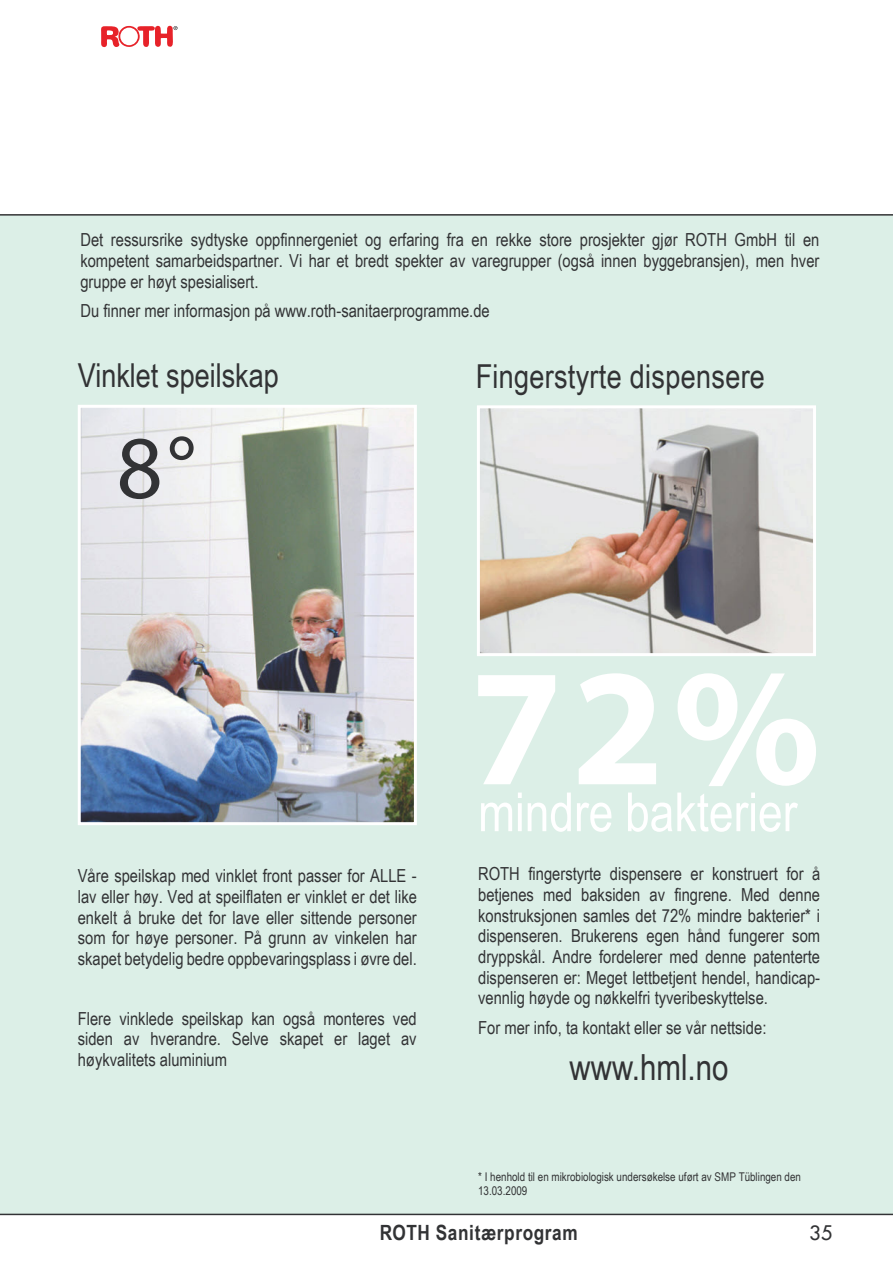
<style>
.page{position:relative;width:893px;height:1263px;background:#fff}
.page>*{position:absolute;margin:0;border:0;box-sizing:border-box;transform-origin:0 0}
.t1{font:90px "Myriad Pro";color:#323335}
.t2{font:54px "Arial Narrow";color:#fff}
.t3{font:36px "Arial Narrow";color:#323335}
.t4{font:33px "Arial Narrow";letter-spacing:.01em;color:#323335}
.t5{font:700 21px "Arial Narrow";letter-spacing:.03em;color:#323335}
.t6{font:700 21px "Futshi Small";color:#323335}
.t7{font:18px/20.7px "Arial Narrow";color:#323335;text-align:justify}
.t8{font:12px/13.8px "Arial Narrow";color:#323335}
</style>
<div class="page">
<div style="left:0;top:216px;width:893px;height:998px;background:#dcefe7"></div>
<svg style="left:0;top:25px;width:893px;height:191px"></svg>
<img style="left:481px;top:409px;width:331px;height:243px">
<div style="left:477px;top:405px;width:339px;height:251px;border:3px solid #fff"></div>
<svg style="left:0;top:1214px;width:893px;height:2px;background:#868788"></svg>
<svg style="left:478px;top:675px;width:77px;height:109px"></svg>
<svg style="left:579px;top:673px;width:77px;height:111px"></svg>
<svg style="left:678px;top:673px;width:138px;height:113px"></svg>
<img style="left:82px;top:409px;width:331px;height:412px">
<div style="left:78px;top:405px;width:339px;height:420px;border:3px solid #fff"></div>
<svg style="left:101px;top:26px;width:77px;height:22px"></svg>
<p class="t7" style="left:80px;top:231px;width:741px">Det ressursrike sydtyske oppfinnergeniet og erfaring fra en rekke store prosjekter gjør ROTH GmbH til en kompetent samarbeidspartner. Vi har et bredt spekter av varegrupper (også innen byggebransjen), men hver gruppe er høyt spesialisert.</p>
<p class="t7" style="left:80px;top:302px;width:411px">Du finner mer informasjon på www.roth-sanitaerprogramme.de</p>
<p class="t4" style="left:78px;top:363px;width:203px">Vinklet speilskap</p>
<p class="t1" style="left:117px;top:431px;width:99px">8°</p>
<p class="t4" style="left:476px;top:364px;width:291px">Fingerstyrte dispensere</p>
<p class="t7" style="left:78px;top:867px;width:341px">Våre speilskap med vinklet front passer for ALLE - lav eller høy. Ved at speilflaten er vinklet er det like enkelt å bruke det for lave eller sittende personer som for høye personer. På grunn av vinkelen har skapet betydelig bedre oppbevaringsplass i øvre del.</p>
<p class="t7" style="left:78px;top:1009px;width:340px">Flere vinklede speilskap kan også monteres ved siden av hverandre. Selve skapet er laget av høykvalitets aluminium</p>
<p class="t2" style="left:478px;top:792px;width:321px">mindre bakterier</p>
<p class="t7" style="left:478px;top:865px;width:344px">ROTH fingerstyrte dispensere er konstruert for å betjenes med baksiden av fingrene. Med denne konstruksjonen samles det 72% mindre bakterier* i dispenseren. Brukerens egen hånd fungerer som dryppskål. Andre fordelerer med denne patenterte dispenseren er: Meget lettbetjent hendel, handicap&shy;vennlig høyde og nøkkelfri tyveribeskyttelse.</p>
<p class="t7" style="left:478px;top:1019px;width:290px">For mer info, ta kontakt eller se vår nettside:</p>
<p class="t3" style="left:569px;top:1054px;width:161px">www.hml.no</p>
<p class="t8" style="left:478px;top:1171px;width:324px">* I henhold til en mikrobiologisk undersøkelse uført av SMP Tüblingen den<br>13.03.2009</p>
<p class="t5" style="left:380px;top:1224px;width:200px">ROTH Sanitærprogram</p>
<p class="t6" style="left:809px;top:1220px;width:24px">35</p>
</div>
